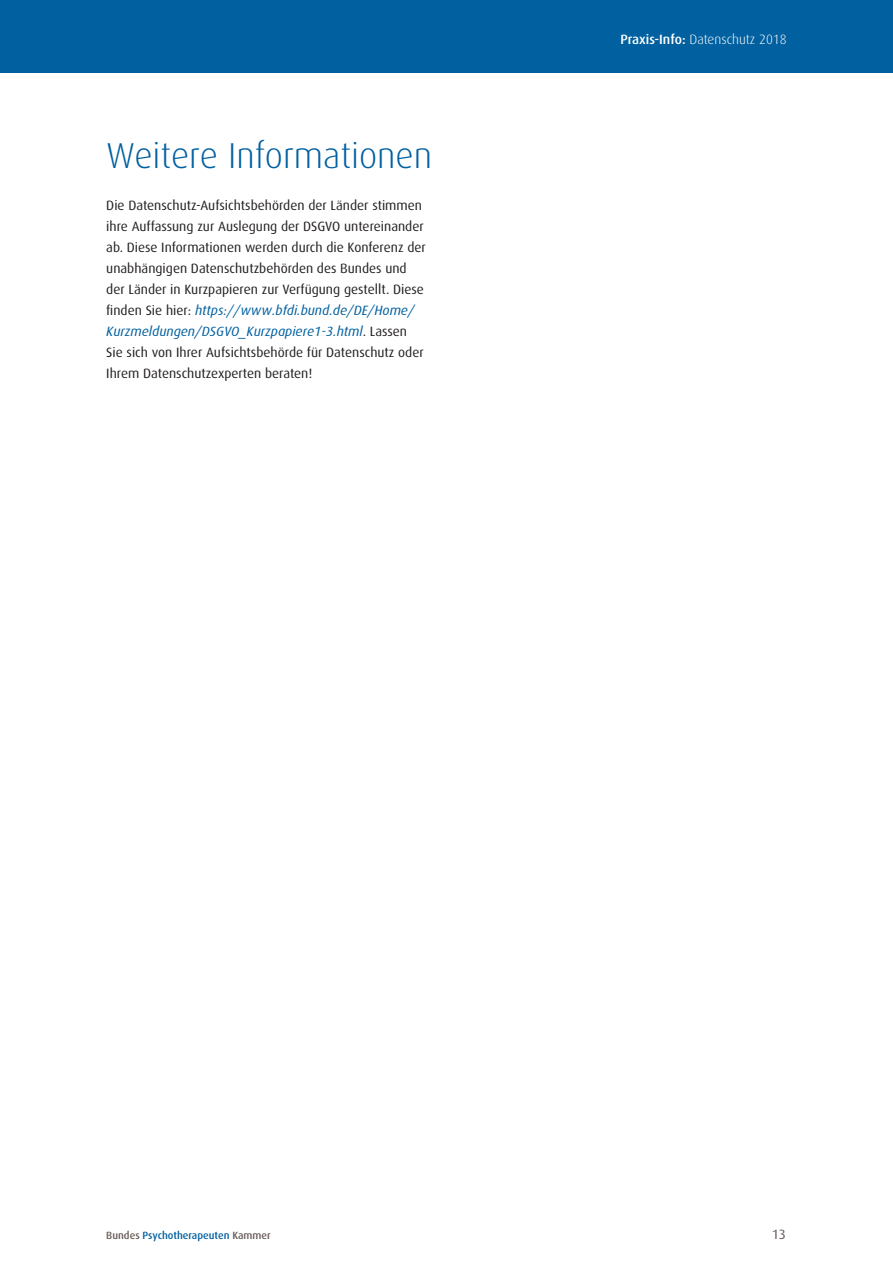
<style>
.page{position:relative;width:893px;height:1263px;background:#fff}
.page>*{position:absolute;margin:0;border:0;box-sizing:border-box;transform-origin:0 0}
.H1_headline{font:300 36px "Dax";color:#0060a0}
.fliesstext_spaltens{font:13.5px/21px "Dax";color:#231f20}
.t1{font:300 13.5px "Dax";color:#fff}
.t2{font:13.5px "Dax";color:#655c57}
.t3{font:500 10.5px "Dax";color:#0060a0}
.s1{font-style:italic;color:#0060a0}
.s2{font-weight:500}
.s3{color:#655c57}
</style>
<div class="page">
<div style="left:0;top:0;width:893px;height:72px;background:#0060a0"></div>
<h1 class="H1_headline" style="left:106px;top:136px;width:327px">Weitere Informationen</h1>
<p class="fliesstext_spaltens" style="left:106px;top:195px;width:321px">Die Datenschutz-Aufsichtsbehörden der Länder stimmen ihre Auffassung zur Auslegung der DSGVO untereinander ab. Diese Informationen werden durch die Konferenz der unabhängigen Datenschutzbehörden des Bundes und der Länder in Kurzpapieren zur Verfügung gestellt. Diese finden Sie hier: <span class="s1">https://www.bfdi.bund.de/DE/Home/ Kurzmeldungen/DSGVO_Kurzpapiere1-3.html</span>. Lassen Sie sich von Ihrer Aufsichtsbehörde für Datenschutz oder Ihrem Datenschutzexperten beraten!</p>
<p class="t1" style="left:620px;top:32px;width:168px"><span class="s2">Praxis-Info:</span> Datenschutz 2018</p>
<p class="t3" style="left:106px;top:1229px;width:166px"><span class="s3">Bundes</span> Psychotherapeuten <span class="s3">Kammer</span></p>
<p class="t2" style="left:772px;top:1227px;width:16px">13</p>
</div>
